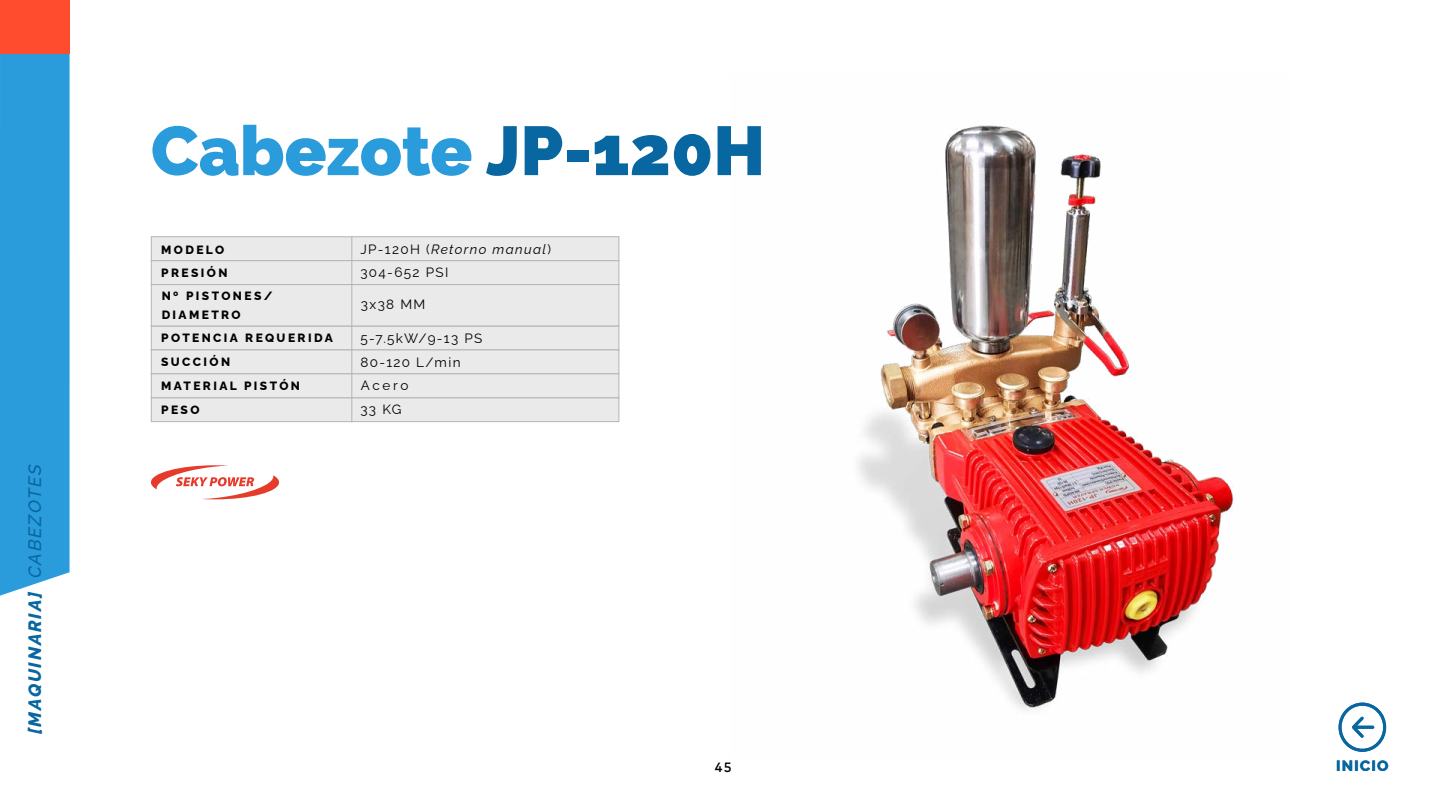
<style>
.page{position:relative;width:1440px;height:810px;background:#fff}
.page>*{position:absolute;margin:0;border:0;box-sizing:border-box;transform-origin:0 0}
.t1{font:900 69px "Raleway";color:#2a9bdb}
.t2{font:italic 800 18px "Raleway";color:#0866a1}
.t3{font:800 15px "Raleway";letter-spacing:.075em;color:#0866a1}
.t4{font:13.5px/23.4px "Raleway";letter-spacing:.1em;color:#000}
.t5{font:500 13.5px "Mark Pro";color:#000}
.t6{font:800 12px/24px "Raleway";letter-spacing:.2em;color:#000}
.s1{font-weight:500}
.s2{color:#0866a1}
.s3{font-style:italic}
</style>
<div class="page">
<div style="left:0;top:54px;width:70px;height:542px;background:#2a9bdb"></div>
<svg style="left:1339px;top:703px;width:47px;height:49px"></svg>
<img style="left:858px;top:125px;width:376px;height:586px">
<div style="left:151px;top:236px;width:468px;height:25px;background:#eaeaea;border:1px solid #b4b4b4"></div>
<div style="left:151px;top:260px;width:468px;height:25px;background:#eaeaea;border:1px solid #b4b4b4"></div>
<div style="left:151px;top:326px;width:468px;height:24px;background:#eaeaea;border:1px solid #b4b4b4"></div>
<div style="left:151px;top:350px;width:468px;height:24px;background:#eaeaea;border:1px solid #b4b4b4"></div>
<div style="left:151px;top:397px;width:468px;height:25px;background:#eaeaea;border:1px solid #b4b4b4"></div>
<div style="left:151px;top:284px;width:468px;height:42px;background:#eaeaea;border:1px solid #b4b4b4"></div>
<div style="left:151px;top:373px;width:468px;height:25px;background:#eaeaea;border:1px solid #b4b4b4"></div>
<hr style="left:351px;top:236px;width:1px;height:186px;background:#b4b4b4">
<svg style="left:151px;top:465px;width:128px;height:34px"></svg>
<div style="left:0;top:0;width:70px;height:54px;background:#ff4c2e"></div>
<h2 class="t2" style="left:20px;top:734px;width:272px;rotate:-90deg">[MAQUINARIA] <span class="s1">CABEZOTES</span></h2>
<h1 class="t1" style="left:151px;top:96px;width:616px">Cabezote <span class="s2">JP-120H</span></h1>
<p class="t6" style="left:161px;top:236px;width:65px">MODELO</p>
<p class="t4" style="left:360px;top:236px;width:192px">JP-120H (<span class="s3">Retorno manual</span>)<br>304-652 PSI</p>
<p class="t6" style="left:161px;top:259px;width:68px">PRESIÓN</p>
<p class="t6" style="left:162px;top:284px;width:112px;line-height:19.5px">Nº PISTONES/<br>DIAMETRO</p>
<p class="t4" style="left:361px;top:291px;width:66px">3x38 MM</p>
<p class="t4" style="left:360px;top:324px;width:123px;line-height:24px">5-7.5kW/9-13 PS<br>80-120 L/min</p>
<p class="t4" style="left:360px;top:396px;width:43px">33 KG</p>
<p class="t6" style="left:161px;top:324px;width:173px">POTENCIA REQUERIDA<br>SUCCIÓN</p>
<p class="t6" style="left:161px;top:396px;width:40px">PESO</p>
<p class="t6" style="left:161px;top:372px;width:140px">MATERIAL PISTÓN</p>
<p class="t4" style="left:361px;top:372px;width:49px">Acero</p>
<p class="t5" style="left:715px;top:757px;width:18px">45</p>
<p class="t3" style="left:1336px;top:754px;width:54px">INICIO</p>
</div>
